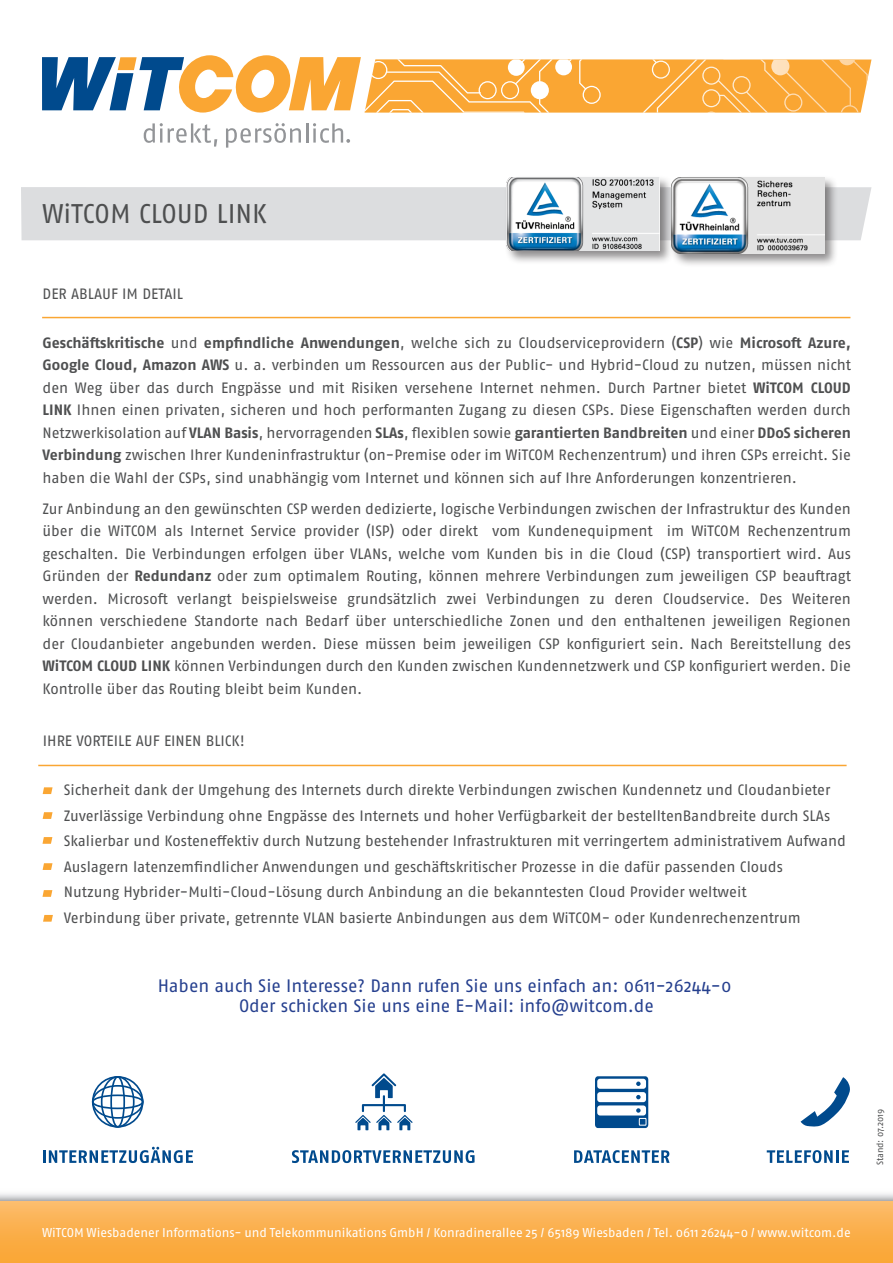
<style>
.page{position:relative;width:893px;height:1263px;background:#fff}
.page>*{position:absolute;margin:0;border:0;box-sizing:border-box;transform-origin:0 0}
.Überschrift_oben_-_F{font:27px "Fago OT";color:#4e4f50}
.t1{font:18px/19.4px "Fago OT";color:#253f8e;text-align:center}
.Textblock_Fago_10{font:15px/22.5px "Fago OT";letter-spacing:-.005em;color:#4e4f50;text-align:justify}
.Text_Aufzählung_-_Fa{font:15px "Fago OT";letter-spacing:-.005em;color:#4e4f50}
.Text_oben_-_Fago_10{font:15px "Fago OT";color:#4e4f50}
.t2{font:12.75px "Fago OT";letter-spacing:-.005em;color:#fff}
.t3{font:9px "Fago OT";letter-spacing:-.005em;color:#4e4f50}
.s1{font-weight:700}
</style>
<div class="page">
<div style="left:0;top:1201px;width:893px;height:62px;background:linear-gradient(to bottom,#fcbb69,#faa532)"></div>
<div style="left:21px;top:187px;width:850px;height:53px;background:#dcdddf"></div>
<svg style="left:144px;top:123px;width:73px;height:24px"></svg>
<svg style="left:226px;top:123px;width:75px;height:25px"></svg>
<hr style="left:306px;top:123px;width:2px;height:20px;background:#939598">
<svg style="left:313px;top:123px;width:37px;height:20px"></svg>
<svg style="left:42px;top:55px;width:829px;height:58px"></svg>
<svg style="left:43px;top:1147px;width:150px;height:16px"></svg>
<svg style="left:92px;top:1076px;width:51px;height:51px"></svg>
<svg style="left:292px;top:1150px;width:183px;height:13px"></svg>
<svg style="left:355px;top:1073px;width:58px;height:57px"></svg>
<svg style="left:574px;top:1150px;width:96px;height:13px"></svg>
<div style="left:595px;top:1076px;width:53px;height:52px;background:#004a8d;border-radius:3px"></div>
<div style="left:597px;top:1079px;width:49px;height:10px;background:#fff;border-radius:3px"></div>
<svg style="left:636px;top:1081px;width:5px;height:5px"></svg>
<div style="left:597px;top:1092px;width:49px;height:10px;background:#fff;border-radius:3px"></div>
<svg style="left:636px;top:1095px;width:5px;height:4px"></svg>
<div style="left:597px;top:1105px;width:49px;height:10px;background:#fff;border-radius:3px"></div>
<svg style="left:636px;top:1108px;width:11px;height:18px"></svg>
<svg style="left:767px;top:1150px;width:82px;height:13px"></svg>
<svg style="left:801px;top:1077px;width:49px;height:50px"></svg>
<hr style="left:42px;top:317px;width:808px;height:1px;background:#faa633">
<hr style="left:38px;top:765px;width:809px;height:1px;background:#faa633">
<svg style="left:43px;top:787px;width:10px;height:7px"></svg>
<svg style="left:43px;top:890px;width:9px;height:7px"></svg>
<svg style="left:43px;top:812px;width:10px;height:7px"></svg>
<svg style="left:43px;top:837px;width:9px;height:7px"></svg>
<svg style="left:43px;top:863px;width:9px;height:7px"></svg>
<svg style="left:43px;top:915px;width:10px;height:7px"></svg>
<div style="left:504px;top:175px;width:169px;height:89px;background:#231f20;opacity:.51"></div>
<img style="left:506px;top:177px;width:153px;height:73px">
<div style="left:669px;top:175px;width:169px;height:93px;background:#231f20;opacity:.51"></div>
<img style="left:671px;top:177px;width:153px;height:77px">
<p class="Überschrift_oben_-_F" style="left:42px;top:197px;width:226px">WiTCOM CLOUD LINK</p>
<p class="Text_oben_-_Fago_10" style="left:43px;top:285px;width:142px">DER ABLAUF IM DETAIL</p>
<p class="Textblock_Fago_10" style="left:43px;top:331px;width:810px"><span class="s1">Geschäftskritische</span> und <span class="s1">empfindliche Anwendungen</span>, welche sich zu Cloudserviceprovidern (<span class="s1">CSP</span>) wie <span class="s1">Microsoft Azure, Google Cloud, Amazon AWS</span> u. a. verbinden um Ressourcen aus der Public- und Hybrid-Cloud zu nutzen, müssen nicht den Weg über das durch Engpässe und mit Risiken versehene Internet nehmen. Durch Partner bietet <span class="s1">WiTCOM CLOUD LINK</span> Ihnen einen privaten, sicheren und hoch performanten Zugang zu diesen CSPs. Diese Eigenschaften werden durch Netzwerkisolation auf <span class="s1">VLAN Basis</span>, hervorragenden <span class="s1">SLAs</span>, flexiblen sowie <span class="s1">garantierten Bandbreiten</span> und einer <span class="s1">DDoS sicheren Verbindung</span> zwischen Ihrer Kundeninfrastruktur (on-Premise oder im WiTCOM Rechenzentrum) und ihren CSPs erreicht. Sie haben die Wahl der CSPs, sind unabhängig vom Internet und können sich auf Ihre Anforderungen konzentrieren.</p>
<p class="Textblock_Fago_10" style="left:43px;top:497px;width:810px">Zur Anbindung an den gewünschten CSP werden dedizierte, logische Verbindungen zwischen der Infrastruktur des Kunden über die WiTCOM als Internet Service provider (ISP) oder direkt vom Kundenequipment im WiTCOM Rechenzentrum geschalten. Die Verbindungen erfolgen über VLANs, welche vom Kunden bis in die Cloud (CSP) transportiert wird. Aus Gründen der <span class="s1">Redundanz</span> oder zum optimalem Routing, können mehrere Verbindungen zum jeweiligen CSP beauftragt werden. Microsoft verlangt beispielsweise grundsätzlich zwei Verbindungen zu deren Cloudservice. Des Weiteren können verschiedene Standorte nach Bedarf über unterschiedliche Zonen und den enthaltenen jeweiligen Regionen der Cloudanbieter angebunden werden. Diese müssen beim jeweiligen CSP konfiguriert sein. Nach Bereitstellung des <span class="s1">WiTCOM CLOUD LINK</span> können Verbindungen durch den Kunden zwischen Kundennetzwerk und CSP konfiguriert werden. Die Kontrolle über das Routing bleibt beim Kunden.</p>
<p class="Text_oben_-_Fago_10" style="left:43px;top:732px;width:203px">IHRE VORTEILE AUF EINEN BLICK!</p>
<p class="Text_Aufzählung_-_Fa" style="left:64px;top:781px;width:768px">Sicherheit dank der Umgehung des Internets durch direkte Verbindungen zwischen Kundennetz und Cloudanbieter</p>
<p class="Text_Aufzählung_-_Fa" style="left:64px;top:807px;width:768px">Zuverlässige Verbindung ohne Engpässe des Internets und hoher Verfügbarkeit der bestelltenBandbreite durch SLAs</p>
<p class="Text_Aufzählung_-_Fa" style="left:64px;top:832px;width:784px">Skalierbar und Kosteneffektiv durch Nutzung bestehender Infrastrukturen mit verringertem administrativem Aufwand</p>
<p class="Text_Aufzählung_-_Fa" style="left:64px;top:858px;width:721px">Auslagern latenzemfindlicher Anwendungen und geschäftskritischer Prozesse in die dafür passenden Clouds</p>
<p class="Text_Aufzählung_-_Fa" style="left:64px;top:883px;width:684px">Nutzung Hybrider-Multi-Cloud-Lösung durch Anbindung an die bekanntesten Cloud Provider weltweit</p>
<p class="Text_Aufzählung_-_Fa" style="left:64px;top:909px;width:738px">Verbindung über private, getrennte VLAN basierte Anbindungen aus dem WiTCOM- oder Kundenrechenzentrum</p>
<p class="t1" style="left:158px;top:976px;width:575px">Haben auch Sie Interesse? Dann rufen Sie uns einfach an: 0611-26244-0<br>Oder schicken Sie uns eine E-Mail: info@witcom.de</p>
<p class="t2" style="left:42px;top:1225px;width:810px">WiTCOM Wiesbadener Informations- und Telekommunikations GmbH / Konradinerallee 25 / 65189 Wiesbaden / Tel. 0611 26244-0 / www.witcom.de</p>
<p class="t3" style="left:874px;top:1165px;width:58px;rotate:-90deg">Stand: 07.2019</p>
</div>
